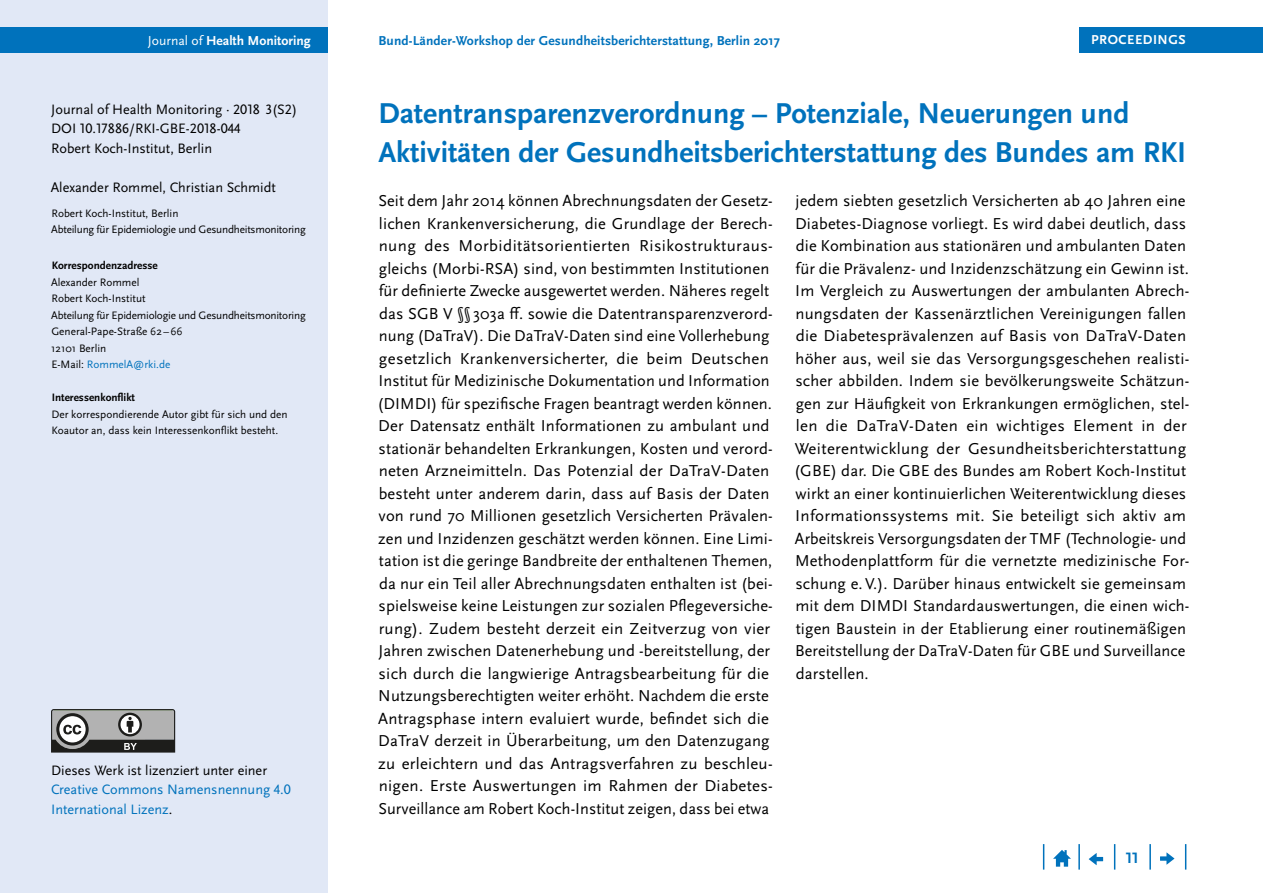
<style>
.page{position:relative;width:1263px;height:893px;background:#fff}
.page>*{position:absolute;margin:0;border:0;box-sizing:border-box;transform-origin:0 0}
.t1{font:700 30px/39px "Scala Sans Pro";color:#0072bc}
.t2{font:16.5px/22.5px "Scala Sans Pro";letter-spacing:.01em;color:#000}
.t3{font:700 15.75px "Scala Sans Pro";color:#0072bc}
.t4{font:14.25px/19.5px "Scala Sans Pro";color:#000}
.t5{font:14.25px/19.5px "Scala Sans Pro";color:#0072bc}
.t6{font:700 13.65px "Scala Sans Pro";color:#fff}
.t7{font:700 13.5px "Scala Sans Pro";letter-spacing:.01em;color:#0072bc}
.t8{font:700 13.5px "Scala Sans Pro";letter-spacing:.04em;color:#fff}
.t9{font:11.25px/16.5px "Scala Sans Pro";color:#000}
.t10{font:11.25px/16.5px "Scala Sans Pro";letter-spacing:-.02em;color:#000}
.t11{font:700 11.25px "Scala Sans Pro";color:#000}
.s1{font-weight:400}
.s2{color:#0072bc}
.s3{color:#000}
</style>
<div class="page">
<div style="left:0;top:0;width:327px;height:893px;background:#e1e8f6"></div>
<svg style="left:1185px;top:844px;width:1px;height:26px"></svg>
<hr style="left:1149px;top:844px;width:2px;height:26px;background:#0072bc">
<svg style="left:1114px;top:844px;width:1px;height:26px"></svg>
<hr style="left:1078px;top:844px;width:2px;height:26px;background:#0072bc">
<svg style="left:1043px;top:844px;width:1px;height:26px"></svg>
<svg style="left:1053px;top:850px;width:18px;height:17px"></svg>
<svg style="left:1089px;top:853px;width:14px;height:12px"></svg>
<svg style="left:1160px;top:852px;width:14px;height:13px"></svg>
<div style="left:1079px;top:28px;width:184px;height:25px;background:#0072bc"></div>
<div style="left:0;top:28px;width:327px;height:25px;background:#0072bc"></div>
<svg style="left:51px;top:709px;width:124px;height:43px;background:#828281"></svg>
<p class="t6" style="left:148px;top:33px;width:164px"><span class="s1">Journal of</span> Health Monitoring</p>
<p class="t8" style="left:1091px;top:32px;width:96px">PROCEEDINGS</p>
<p class="t7" style="left:378px;top:33px;width:403px">Bund-Länder-Workshop der Gesundheitsberichterstattung, Berlin 2017</p>
<p class="t4" style="left:51px;top:99px;width:248px">Journal of Health Monitoring · 2018 3(S2)<br>DOI 10.17886/RKI-GBE-2018-044<br>Robert Koch-Institut, Berlin</p>
<p class="t4" style="left:51px;top:177px;width:227px">Alexander Rommel, Christian Schmidt</p>
<p class="t10" style="left:51px;top:205px;width:256px">Robert Koch-Institut, Berlin<br>Abteilung für Epidemiologie und Gesundheitsmonitoring</p>
<p class="t11" style="left:52px;top:259px;width:108px">Korrespondenzadresse</p>
<p class="t9" style="left:51px;top:274px;width:256px">Alexander Rommel<br>Robert Koch-Institut<br>Abteilung für Epidemiologie und Gesundheitsmonitoring<br>General-Pape-Straße 62 –66<br>12101 Berlin<br>E-Mail: <span class="s2">RommelA@rki.de</span></p>
<p class="t11" style="left:52px;top:391px;width:85px">Interessenkonflikt</p>
<p class="t9" style="left:51px;top:406px;width:238px">Der korrespondierende Autor gibt für sich und den<br>Koautor an, dass kein Interessenkonflikt besteht.</p>
<p class="t4" style="left:51px;top:760px;width:217px">Dieses Werk ist lizenziert unter einer</p>
<p class="t5" style="left:51px;top:780px;width:241px">Creative Commons Namensnennung 4.0<br>International Lizenz<span class="s3">.</span></p>
<h1 class="t1" style="left:378px;top:94px;width:809px">Datentransparenzverordnung – Potenziale, Neuerungen und<br>Aktivitäten der Gesundheitsberichterstattung des Bundes am RKI</h1>
<p class="t2" style="left:377px;top:189px;width:397px">Seit dem Jahr 2014 können Abrechnungsdaten der Gesetz&shy;lichen Krankenversicherung, die Grundlage der Berech&shy;nung des Morbiditätsorientierten Risikostrukturaus&shy;gleichs (Morbi-RSA) sind, von bestimmten Institutionen für definierte Zwecke ausgewertet werden. Näheres regelt das SGB V §§ 303a ff. sowie die Datentransparenzverord&shy;nung (DaTraV). Die DaTraV-Daten sind eine Vollerhebung gesetzlich Krankenversicherter, die beim Deutschen Institut für Medizinische Dokumentation und Information (DIMDI) für spezifische Fragen beantragt werden können.<br>Der Datensatz enthält Informationen zu ambulant und stationär behandelten Erkrankungen, Kosten und verord&shy;neten Arzneimitteln. Das Potenzial der DaTraV-Daten besteht unter anderem darin, dass auf Basis der Daten von rund 70 Millionen gesetzlich Versicherten Prävalen&shy;zen und Inzidenzen geschätzt werden können. Eine Limi&shy;tation ist die geringe Bandbreite der enthaltenen Themen, da nur ein Teil aller Abrechnungsdaten enthalten ist (bei&shy;spielsweise keine Leistungen zur sozialen Pflegeversiche&shy;rung). Zudem besteht derzeit ein Zeitverzug von vier Jahren zwischen Datenerhebung und -bereitstellung, der sich durch die langwierige Antragsbearbeitung für die Nutzungsberechtigten weiter erhöht. Nachdem die erste Antragsphase intern evaluiert wurde, befindet sich die DaTraV derzeit in Überarbeitung, um den Datenzugang zu erleichtern und das Antragsverfahren zu beschleu&shy;nigen. Erste Auswertungen im Rahmen der Diabetes-Surveillance am Robert Koch-Institut zeigen, dass bei etwa</p>
<p class="t2" style="left:794px;top:189px;width:397px">jedem siebten gesetzlich Versicherten ab 40 Jahren eine Diabetes-Diagnose vorliegt. Es wird dabei deutlich, dass die Kombination aus stationären und ambulanten Daten für die Prävalenz- und Inzidenzschätzung ein Gewinn ist.<br>Im Vergleich zu Auswertungen der ambulanten Abrech&shy;nungsdaten der Kassenärztlichen Vereinigungen fallen die Diabetesprävalenzen auf Basis von DaTraV-Daten höher aus, weil sie das Versorgungsgeschehen realisti&shy;scher abbilden. Indem sie bevölkerungsweite Schätzun&shy;gen zur Häufigkeit von Erkrankungen ermöglichen, stel&shy;len die DaTraV-Daten ein wichtiges Element in der Weiterentwicklung der Gesundheitsberichterstattung (GBE) dar. Die GBE des Bundes am Robert Koch-Institut wirkt an einer kontinuierlichen Weiterentwicklung dieses Informationssystems mit. Sie beteiligt sich aktiv am Arbeitskreis Versorgungsdaten der TMF (Technologie- und Methodenplattform für die vernetzte medizinische For&shy;schung e.V.). Darüber hinaus entwickelt sie gemeinsam mit dem DIMDI Standardauswertungen, die einen wich&shy;tigen Baustein in der Etablierung einer routinemäßigen Bereitstellung der DaTraV-Daten für GBE und Surveillance darstellen.</p>
<p class="t3" style="left:1126px;top:849px;width:14px">11</p>
</div>
